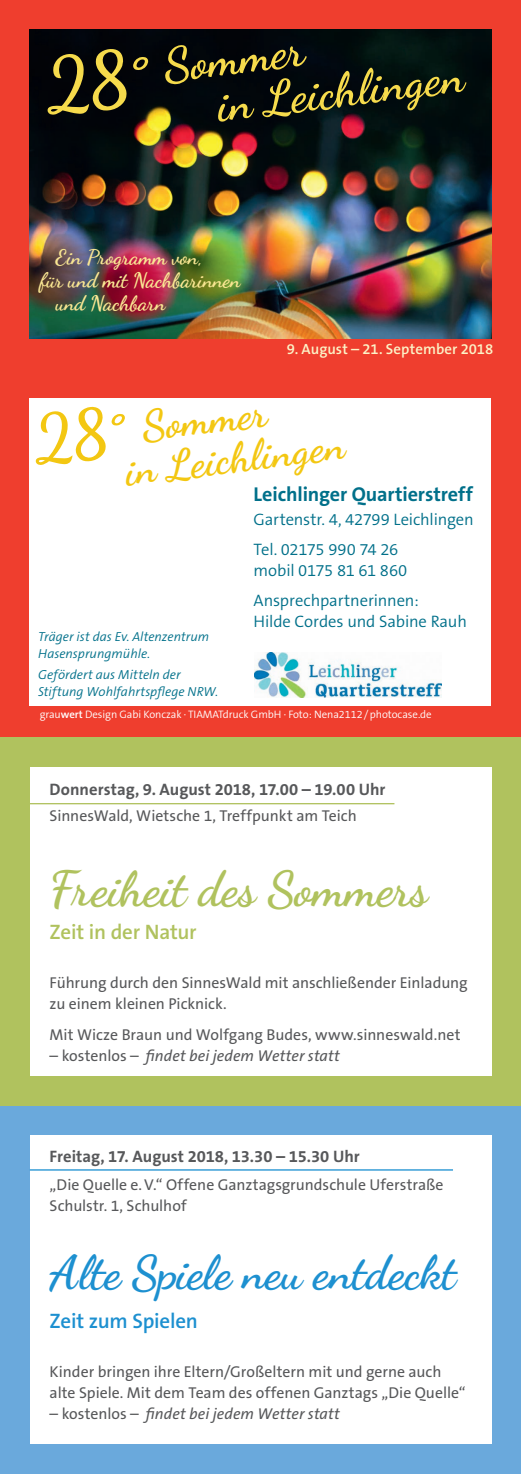
<style>
.page{position:relative;width:521px;height:1474px;background:#fff}
.page>*{position:absolute;margin:0;border:0;box-sizing:border-box;transform-origin:0 0}
.t1{font:700 49px "Dancing Script";letter-spacing:-.005em;color:#b0c25e}
.t2{font:700 47.25px/45.5px "Dancing Script";color:#f6db4c}
.t3{font:700 47.25px "Dancing Script";color:#1d90d0}
.t4{font:700 42px/42px "Dancing Script";color:#f3c712}
.t5{font:700 21px "Dancing Script";color:#fae793}
.t6{font:600 21px "The Sans B6";letter-spacing:-.01em;color:#1d90d0}
.t7{font:600 21px "The Sans B6";letter-spacing:-.01em;color:#b0c25e}
.t8{font:700 20.12px "The Sans B7";letter-spacing:-.005em;color:#01708a}
.t9{font:300 16.62px/29.8px "The Sans B4";letter-spacing:-.01em;color:#01708a}
.t10{font:700 16.62px "The Sans B7";color:#57585a}
.t11{font:15.75px/21px "The Sans B5 Plain";color:#57585a}
.t12{font:italic 15.75px "The Sans B5 Plain";letter-spacing:.005em;color:#57585a}
.t13{font:600 14.88px "The Sans B6";color:#fcf3c7}
.t14{font:italic 300 13.12px/16.6px "The Sans B4";color:#01708a}
.t15{font:300 10.85px "The Sans B4";letter-spacing:-.005em;color:#fff}
.s1{font-size:75.25px}
.s2{font-size:66.5px}
.s3{font-family:"The Sans B6";font-weight:600}
.s4{font-style:normal}
</style>
<div class="page">
<div style="left:0;top:1105px;width:521px;height:368px;background:#6aa9dc"></div>
<div style="left:30px;top:1134px;width:461px;height:309px;background:#fff"></div>
<hr style="left:30px;top:1169px;width:423px;height:1px;background:#1d90d0">
<div style="left:0;top:368px;width:521px;height:369px;background:#ef3e2e"></div>
<div style="left:29px;top:398px;width:462px;height:308px;background:#fff"></div>
<img style="left:254px;top:653px;width:187px;height:44px">
<div style="left:0;top:0;width:521px;height:368px;background:#ef3e2e"></div>
<img style="left:30px;top:30px;width:461px;height:309px">
<div style="left:0;top:737px;width:521px;height:368px;background:#b0c25e"></div>
<div style="left:30px;top:766px;width:461px;height:309px;background:#fff"></div>
<hr style="left:30px;top:803px;width:364px;height:1px;background:#b0c25e">
<h2 class="t2" style="left:209px;top:37px;width:250px;text-indent:-168px;rotate:-7deg"><span class="s1">28°</span> Sommer<br>in Leichlingen</h2>
<h3 class="t5" style="left:55px;top:244px;width:149px">Ein Programm von,</h3>
<h3 class="t5" style="left:40px;top:267px;width:202px">für und mit Nachbarinnen</h3>
<h3 class="t5" style="left:55px;top:290px;width:111px">und Nachbarn</h3>
<p class="t13" style="left:287px;top:341px;width:208px">9. August – 21. September 2018</p>
<h3 class="t4" style="left:117px;top:408px;width:222px;text-indent:-87px;rotate:-7deg"><span class="s2">28°</span> Sommer<br>in Leichlingen</h3>
<p class="t8" style="left:254px;top:483px;width:221px">Leichlinger Quartierstreff</p>
<p class="t9" style="left:254px;top:506px;width:222px">Gartenstr. 4, 42799 Leichlingen<br>Tel. 02175 990 74 26</p>
<p class="t9" style="left:254px;top:556px;width:167px">mobil 0175 81 61 860<br>Ansprechpartnerinnen:</p>
<p class="t9" style="left:254px;top:607px;width:215px">Hilde Cordes und Sabine Rauh</p>
<p class="t14" style="left:38px;top:629px;width:172px">Träger ist das Ev. Altenzentrum<br>Hasensprungmühle.</p>
<p class="t14" style="left:38px;top:667px;width:182px">Gefördert aus Mitteln der<br>Stiftung Wohlfahrtspflege NRW.</p>
<p class="t15" style="left:40px;top:708px;width:393px">grau<span class="s3">wert</span> Design Gabi Konczak ∙ TIAMATdruck GmbH ∙ Foto: Nena2112/photocase.de</p>
<p class="t10" style="left:50px;top:780px;width:337px">Donnerstag, 9. August 2018, 17.00 – 19.00 Uhr</p>
<p class="t11" style="left:50px;top:806px;width:309px">SinnesWald, Wietsche 1, Treffpunkt am Teich</p>
<h1 class="t1" style="left:50px;top:858px;width:380px">Freiheit des Sommers</h1>
<h3 class="t7" style="left:50px;top:920px;width:149px">Zeit in der Natur</h3>
<p class="t11" style="left:50px;top:972px;width:420px">Führung durch den SinnesWald mit anschließender Einladung zu einem kleinen Picknick.</p>
<p class="t11" style="left:50px;top:1024px;width:412px">Mit Wicze Braun und Wolfgang Budes, www.sinneswald.net</p>
<p class="t12" style="left:50px;top:1047px;width:292px"><span class="s4">– kostenlos –</span> findet bei jedem Wetter statt</p>
<p class="t10" style="left:50px;top:1147px;width:312px">Freitag, 17. August 2018, 13.30 – 15.30 Uhr</p>
<p class="t11" style="left:50px;top:1174px;width:395px">„Die Quelle e.V.“ Offene Ganztagsgrundschule Uferstraße<br>Schulstr. 1, Schulhof</p>
<h2 class="t3" style="left:50px;top:1242px;width:408px">Alte Spiele neu entdeckt</h2>
<h3 class="t6" style="left:50px;top:1309px;width:150px">Zeit zum Spielen</h3>
<p class="t11" style="left:50px;top:1362px;width:417px">Kinder bringen ihre Eltern/Großeltern mit und gerne auch alte Spiele. Mit dem Team des offenen Ganztags „Die Quelle“</p>
<p class="t12" style="left:50px;top:1405px;width:292px"><span class="s4">– kostenlos –</span> findet bei jedem Wetter statt</p>
</div>
